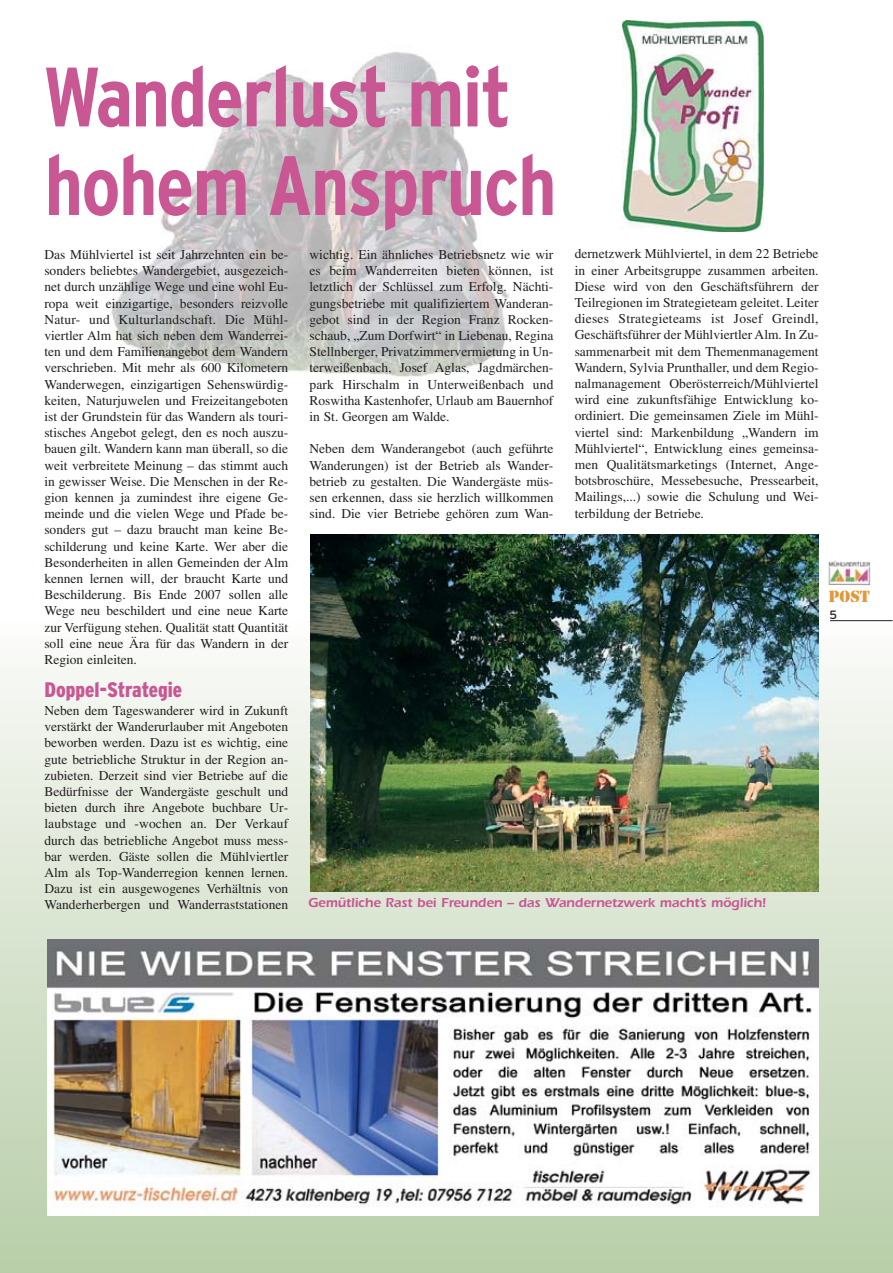
<style>
.page{position:relative;width:893px;height:1273px;background:#fff}
.page>*{position:absolute;margin:0;border:0;box-sizing:border-box;transform-origin:0 0}
.t1{font:700 condensed 84px/88.5px "Interstate";letter-spacing:-.02em;color:#c85793}
.t2{font:900 condensed 21px "Interstate";color:#c85793}
.t3{font:15.15px "Stencil";color:#e29738}
.t4{font:13.5px/16.2px "Times";color:#231f20;text-align:justify}
.t5{font:600 13.5px "Itc Eras";letter-spacing:-.005em;color:#c85793}
.t6{font:12px "Interstate";color:#231f20}
</style>
<div class="page">
<img style="left:0;top:20px;width:893px;height:1253px">
<h1 class="t1" style="left:44px;top:59px;width:514px">Wanderlust mit hohem Anspruch</h1>
<p class="t4" style="left:44px;top:247px;width:245px">Das Mühlviertel ist seit Jahrzehnten ein be&shy;sonders beliebtes Wandergebiet, ausgezeich&shy;net durch unzählige Wege und eine wohl Eu&shy;ropa weit einzigartige, besonders reizvolle Natur- und Kulturlandschaft. Die Mühl&shy;viertler Alm hat sich neben dem Wanderrei&shy;ten und dem Familienangebot dem Wandern verschrieben. Mit mehr als 600 Kilometern Wanderwegen, einzigartigen Sehenswürdig&shy;keiten, Naturjuwelen und Freizeitangeboten ist der Grundstein für das Wandern als touri&shy;stisches Angebot gelegt, den es noch auszu&shy;bauen gilt. Wandern kann man überall, so die weit verbreitete Meinung – das stimmt auch in gewisser Weise. Die Menschen in der Re&shy;gion kennen ja zumindest ihre eigene Ge&shy;meinde und die vielen Wege und Pfade be&shy;sonders gut – dazu braucht man keine Be&shy;schilderung und keine Karte. Wer aber die Besonderheiten in allen Gemeinden der Alm kennen lernen will, der braucht Karte und Beschilderung. Bis Ende 2007 sollen alle Wege neu beschildert und eine neue Karte zur Verfügung stehen. Qualität statt Quantität soll eine neue Ära für das Wandern in der Region einleiten.</p>
<h2 class="t2" style="left:44px;top:682px;width:139px">Doppel-Strategie</h2>
<p class="t4" style="left:44px;top:703px;width:245px">Neben dem Tageswanderer wird in Zukunft verstärkt der Wanderurlauber mit Angeboten beworben werden. Dazu ist es wichtig, eine gute betriebliche Struktur in der Region an&shy;zubieten. Derzeit sind vier Betriebe auf die Bedürfnisse der Wandergäste geschult und bieten durch ihre Angebote buchbare Ur&shy;laubstage und -wochen an. Der Verkauf durch das betriebliche Angebot muss mess&shy;bar werden. Gäste sollen die Mühlviertler Alm als Top-Wanderregion kennen lernen.<br>Dazu ist ein ausgewogenes Verhältnis von Wanderherbergen und Wanderraststationen</p>
<p class="t4" style="left:309px;top:247px;width:245px">wichtig. Ein ähnliches Betriebsnetz wie wir es beim Wanderreiten bieten können, ist letztlich der Schlüssel zum Erfolg. Nächti&shy;gungsbetriebe mit qualifiziertem Wanderan&shy;gebot sind in der Region Franz Rocken&shy;schaub, „Zum Dorfwirt“ in Liebenau, Regina Stellnberger, Privatzimmervermietung in Un&shy;terweißenbach, Josef Aglas, Jagdmärchen&shy;park Hirschalm in Unterweißenbach und Roswitha Kastenhofer, Urlaub am Bauernhof in St. Georgen am Walde.</p>
<p class="t4" style="left:309px;top:442px;width:245px">Neben dem Wanderangebot (auch geführte Wanderungen) ist der Betrieb als Wander&shy;betrieb zu gestalten. Die Wandergäste müs&shy;sen erkennen, dass sie herzlich willkommen sind. Die vier Betriebe gehören zum Wan-</p>
<p class="t4" style="left:574px;top:247px;width:245px">dernetzwerk Mühlviertel, in dem 22 Betriebe in einer Arbeitsgruppe zusammen arbeiten.<br>Diese wird von den Geschäftsführern der Teilregionen im Strategieteam geleitet. Leiter dieses Strategieteams ist Josef Greindl, Geschäftsführer der Mühlviertler Alm. In Zu&shy;sammenarbeit mit dem Themenmanagement Wandern, Sylvia Prunthaller, und dem Regio&shy;nalmanagement Oberösterreich/Mühlviertel wird eine zukunftsfähige Entwicklung ko&shy;ordiniert. Die gemeinsamen Ziele im Mühl&shy;viertel sind: Markenbildung „Wandern im Mühlviertel“, Entwicklung eines gemeinsa&shy;men Qualitätsmarketings (Internet, Ange&shy;botsbroschüre, Messebesuche, Pressearbeit, Mailings,...) sowie die Schulung und Wei&shy;terbildung der Betriebe.</p>
<p class="t5" style="left:308px;top:898px;width:460px">Gemütliche Rast bei Freunden – das Wandernetzwerk macht’s möglich!</p>
<p class="t3" style="left:828px;top:588px;width:43px">POST</p>
<p class="t6" style="left:829px;top:610px;width:9px">5</p>
</div>
